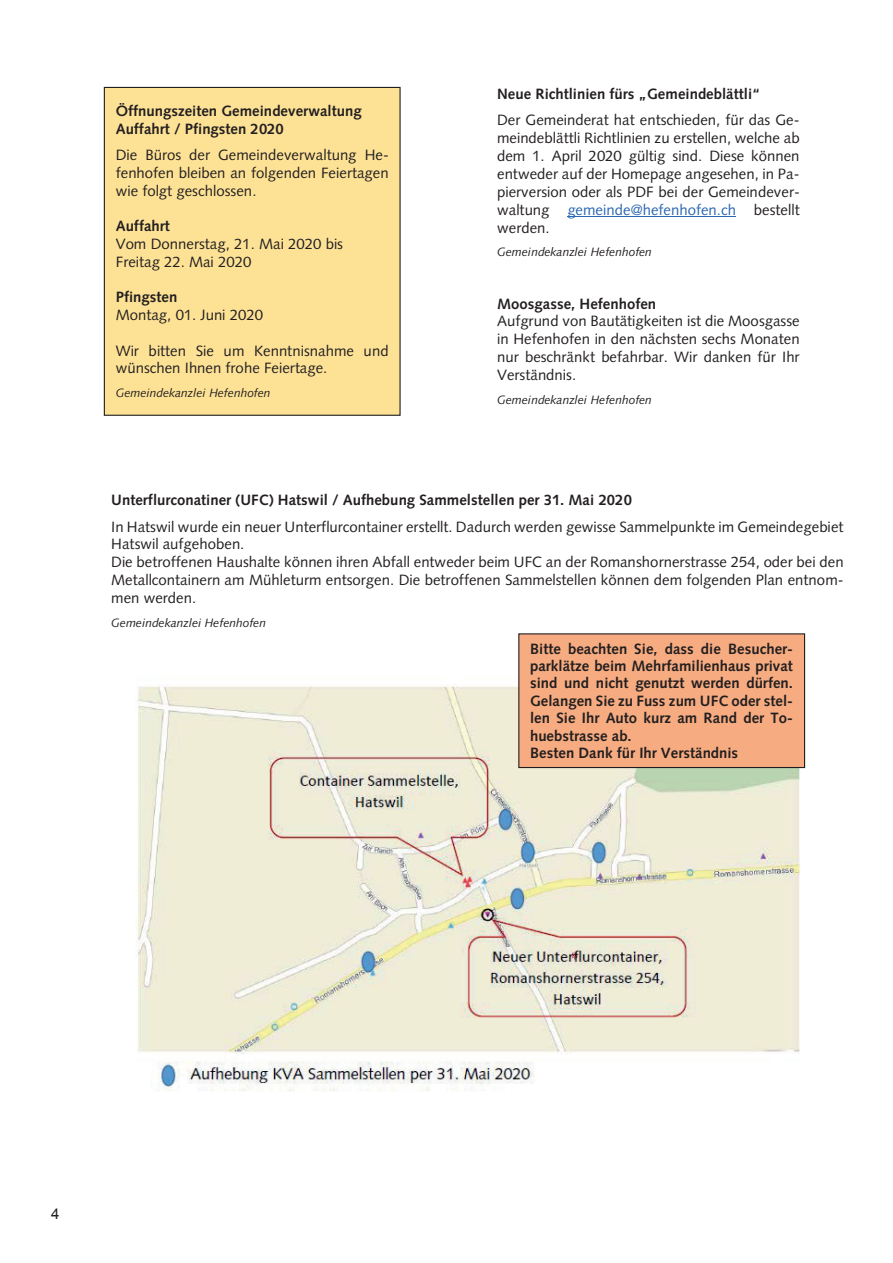
<style>
.page{position:relative;width:893px;height:1263px;background:#fff}
.page>*{position:absolute;margin:0;border:0;box-sizing:border-box;transform-origin:0 0}
.t1{font:15px/17.9px "Syntax LT Std";letter-spacing:.005em;color:#231f20}
.t2{font:700 15px/17.4px "Syntax LT Std";letter-spacing:.005em;color:#231f20}
.t3{font:15px "Arial";color:#231f20}
.t4{font:italic 12px "Syntax LT Std";letter-spacing:-.005em;color:#231f20}
.s1{color:#2b67b2}
</style>
<div class="page">
<img style="left:136px;top:647px;width:670px;height:445px">
<hr style="left:567px;top:216px;width:169px;height:1px;background:#2b67b2">
<div style="left:519px;top:634px;width:286px;height:133px;background:#f6ab80"></div>
<div style="left:518px;top:633px;width:287px;height:135px;border:1px solid #231f20"></div>
<div style="left:104px;top:87px;width:296px;height:328px;background:#fde296"></div>
<div style="left:104px;top:87px;width:297px;height:329px;border:1px solid #231f20"></div>
<p class="t2" style="left:116px;top:102px;width:247px">Öffnungszeiten Gemeindeverwaltung<br>Auffahrt / Pfingsten 2020</p>
<p class="t1" style="left:116px;top:146px;width:275px;text-align:justify">Die Büros der Gemeindeverwaltung He&shy;fenhofen bleiben an folgenden Feiertagen wie folgt geschlossen.</p>
<p class="t2" style="left:116px;top:218px;width:56px">Auffahrt</p>
<p class="t1" style="left:116px;top:235px;width:229px">Vom Donnerstag, 21. Mai 2020 bis<br>Freitag 22. Mai 2020</p>
<p class="t2" style="left:116px;top:288px;width:63px">Pfingsten</p>
<p class="t1" style="left:116px;top:306px;width:149px">Montag, 01. Juni 2020</p>
<p class="t1" style="left:116px;top:341px;width:274px">Wir bitten Sie um Kenntnisnahme und wünschen Ihnen frohe Feiertage.</p>
<p class="t4" style="left:116px;top:386px;width:156px">Gemeindekanzlei Hefenhofen</p>
<p class="t2" style="left:497px;top:85px;width:265px">Neue Richtlinien fürs „Gemeindeblättli“</p>
<p class="t1" style="left:497px;top:111px;width:304px;text-align:justify">Der Gemeinderat hat entschieden, für das Ge&shy;meindeblättli Richtlinien zu erstellen, welche ab dem 1. April 2020 gültig sind. Diese können entweder auf der Homepage angesehen, in Pa&shy;pierversion oder als PDF bei der Gemeindever&shy;waltung <span class="s1">gemeinde@hefenhofen.ch</span> bestellt werden.</p>
<p class="t4" style="left:497px;top:245px;width:156px">Gemeindekanzlei Hefenhofen</p>
<p class="t2" style="left:497px;top:295px;width:161px">Moosgasse, Hefenhofen</p>
<p class="t1" style="left:497px;top:312px;width:304px;text-align:justify">Aufgrund von Bautätigkeiten ist die Moosgasse in Hefenhofen in den nächsten sechs Monaten nur beschränkt befahrbar. Wir danken für Ihr Verständnis.</p>
<p class="t4" style="left:497px;top:393px;width:156px">Gemeindekanzlei Hefenhofen</p>
<p class="t2" style="left:111px;top:491px;width:522px">Unterflurconatiner (UFC) Hatswil / Aufhebung Sammelstellen per 31. Mai 2020</p>
<p class="t1" style="left:111px;top:517px;width:734px">In Hatswil wurde ein neuer Unterflurcontainer erstellt. Dadurch werden gewisse Sammelpunkte im Gemeindegebiet Hatswil aufgehoben.<br>Die betroffenen Haushalte können ihren Abfall entweder beim UFC an der Romanshornerstrasse 254, oder bei den Metallcontainern am Mühleturm entsorgen. Die betroffenen Sammelstellen können dem folgenden Plan entnom&shy;men werden.</p>
<p class="t4" style="left:111px;top:615px;width:156px">Gemeindekanzlei Hefenhofen</p>
<p class="t2" style="left:530px;top:640px;width:264px">Bitte beachten Sie, dass die Besucher&shy;parklätze beim Mehrfamilienhaus privat sind und nicht genutzt werden dürfen.<br>Gelangen Sie zu Fuss zum UFC oder stel&shy;len Sie Ihr Auto kurz am Rand der To&shy;huebstrasse ab.<br>Besten Dank für Ihr Verständnis</p>
<p class="t3" style="left:51px;top:1203px;width:10px">4</p>
</div>
